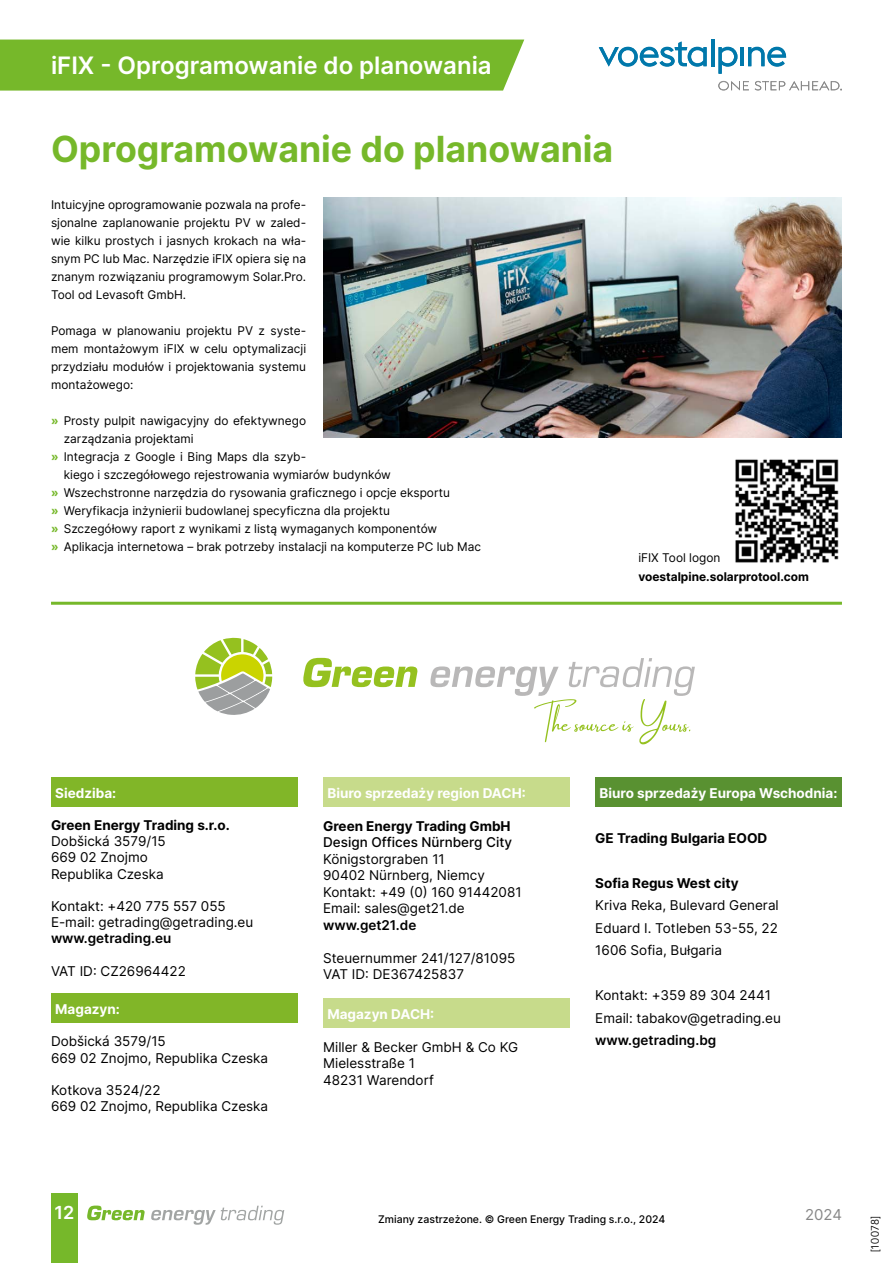
<style>
.page{position:relative;width:893px;height:1263px;background:#fff}
.page>*{position:absolute;margin:0;border:0;box-sizing:border-box;transform-origin:0 0}
.t1{font:700 36px "Inter";color:#76b82a}
.t2{font:600 24px "Inter";color:#fff}
.t3{font:600 18px "Inter";color:#fff}
.t4{font:15px "Inter";color:#878787}
.t5{font:13.5px/16.5px "Inter";color:#000}
.t6{font:700 13.5px "Inter";color:#000}
.t7{font:700 13.5px "Inter";color:#fff}
.t8{font:600 13.5px "Inter";color:#000}
.t9{font:500 13.5px "Inter";color:#000}
.t10{font:12px/18px "Inter";color:#000;text-align:justify}
.t11{font:700 12px "Inter";color:#000}
.t12{font:10.8px "Avenir";color:#000}
.t13{font:500 10.5px "Inter";color:#000}
.s1{font-weight:700;color:#76b82a}
</style>
<div class="page">
<div style="left:51px;top:1194px;width:27px;height:69px;background:#76b82a"></div>
<svg style="left:87px;top:1205px;width:58px;height:15px"></svg>
<svg style="left:151px;top:1206px;width:133px;height:19px"></svg>
<svg style="left:195px;top:638px;width:77px;height:77px"></svg>
<svg style="left:303px;top:658px;width:115px;height:29px"></svg>
<svg style="left:430px;top:658px;width:265px;height:86px"></svg>
<div style="left:0;top:40px;width:524px;height:51px;background:#76b82a"></div>
<svg style="left:599px;top:41px;width:108px;height:26px"></svg>
<hr style="left:711px;top:40px;width:3px;height:26px;background:#0078ab">
<svg style="left:718px;top:47px;width:19px;height:27px"></svg>
<hr style="left:740px;top:47px;width:4px;height:19px;background:#0078ab">
<svg style="left:748px;top:47px;width:38px;height:20px"></svg>
<svg style="left:718px;top:81px;width:31px;height:10px"></svg>
<svg style="left:755px;top:81px;width:87px;height:10px"></svg>
<hr style="left:51px;top:602px;width:791px;height:3px;background:#76b82a">
<img style="left:323px;top:198px;width:519px;height:240px">
<img style="left:735px;top:459px;width:104px;height:104px">
<div style="left:51px;top:777px;width:247px;height:30px;background:#81b628"></div>
<div style="left:51px;top:993px;width:247px;height:30px;background:#81b628"></div>
<div style="left:323px;top:777px;width:247px;height:30px;background:#c7db8b"></div>
<div style="left:323px;top:998px;width:247px;height:30px;background:#c7db8b"></div>
<div style="left:595px;top:777px;width:247px;height:30px;background:#599131"></div>
<h2 class="t2" style="left:51px;top:48px;width:442px">iFIX - Oprogramowanie do planowania</h2>
<h1 class="t1" style="left:51px;top:123px;width:564px">Oprogramowanie do planowania</h1>
<p class="t10" style="left:51px;top:195px;width:257px">Intuicyjne oprogramowanie pozwala na profe&shy;sjonalne zaplanowanie projektu PV w zaled&shy;wie kilku prostych i jasnych krokach na wła&shy;snym PC lub Mac. Narzędzie iFIX opiera się na znanym rozwiązaniu programowym Solar.Pro.<br>Tool od Levasoft GmbH.</p>
<p class="t10" style="left:51px;top:321px;width:257px">Pomaga w planowaniu projektu PV z syste&shy;mem montażowym iFIX w celu optymalizacji przydziału modułów i projektowania systemu montażowego:</p>
<p class="t10" style="left:51px;top:411px;width:257px"><span class="s1">»</span> Prosty pulpit nawigacyjny do efektywnego</p>
<p class="t10" style="left:64px;top:429px;width:131px">zarządzania projektami</p>
<p class="t10" style="left:51px;top:447px;width:257px"><span class="s1">»</span> Integracja z Google i Bing Maps dla szyb-</p>
<p class="t10" style="left:64px;top:465px;width:329px">kiego i szczegółowego rejestrowania wymiarów budynków</p>
<p class="t10" style="left:51px;top:483px;width:401px"><span class="s1">»</span> Wszechstronne narzędzia do rysowania graficznego i opcje eksportu</p>
<p class="t10" style="left:51px;top:501px;width:340px"><span class="s1">»</span> Weryfikacja inżynierii budowlanej specyficzna dla projektu</p>
<p class="t10" style="left:51px;top:519px;width:388px"><span class="s1">»</span> Szczegółowy raport z wynikami z listą wymaganych komponentów</p>
<p class="t10" style="left:51px;top:537px;width:432px"><span class="s1">»</span> Aplikacja internetowa – brak potrzeby instalacji na komputerze PC lub Mac</p>
<p class="t10" style="left:638px;top:548px;width:84px">iFIX Tool logon</p>
<p class="t11" style="left:638px;top:568px;width:172px">voestalpine.solarprotool.com</p>
<p class="t7" style="left:55px;top:783px;width:62px">Siedziba:</p>
<p class="t6" style="left:51px;top:815px;width:180px">Green Energy Trading s.r.o.</p>
<p class="t5" style="left:51px;top:833px;width:116px">Dobšická 3579/15<br>669 02 Znojmo<br>Republika Czeska</p>
<p class="t5" style="left:51px;top:898px;width:204px">Kontakt: +420 775 557 055<br>E-mail: getrading@getrading.eu</p>
<p class="t8" style="left:51px;top:929px;width:122px">www.getrading.eu</p>
<p class="t5" style="left:51px;top:962px;width:136px">VAT ID: CZ26964422</p>
<p class="t7" style="left:55px;top:999px;width:66px">Magazyn:</p>
<p class="t5" style="left:51px;top:1033px;width:219px">Dobšická 3579/15<br>669 02 Znojmo, Republika Czeska</p>
<p class="t5" style="left:51px;top:1081px;width:219px">Kotkova 3524/22<br>669 02 Znojmo, Republika Czeska</p>
<p class="t7" style="left:327px;top:783px;width:200px">Biuro sprzedaży region DACH:</p>
<p class="t6" style="left:323px;top:816px;width:189px">Green Energy Trading GmbH</p>
<p class="t9" style="left:323px;top:832px;width:190px">Design Offices Nürnberg City</p>
<p class="t5" style="left:323px;top:850px;width:200px">Königstorgraben 11<br>90402 Nürnberg, Niemcy<br>Kontakt: +49 (0) 160 91442081<br>Email: sales@get21.de</p>
<p class="t8" style="left:323px;top:915px;width:95px">www.get21.de</p>
<p class="t5" style="left:323px;top:949px;width:194px">Steuernummer 241/127/81095<br>VAT ID: DE367425837</p>
<p class="t7" style="left:327px;top:1004px;width:108px">Magazyn DACH:</p>
<p class="t5" style="left:323px;top:1038px;width:197px">Miller &amp; Becker GmbH &amp; Co KG<br>Mielesstraße 1<br>48231 Warendorf</p>
<p class="t7" style="left:600px;top:783px;width:239px">Biuro sprzedaży Europa Wschodnia:</p>
<p class="t6" style="left:595px;top:828px;width:174px">GE Trading Bulgaria EOOD</p>
<p class="t6" style="left:595px;top:873px;width:145px">Sofia Regus West city</p>
<p class="t5" style="left:595px;top:894px;width:185px;line-height:22.5px;text-align:justify">Kriva Reka, Bulevard General Eduard I. Totleben 53-55, 22<br>1606 Sofia, Bułgaria</p>
<p class="t5" style="left:595px;top:984px;width:187px;line-height:22.5px">Kontakt: +359 89 304 2441<br>Email: tabakov@getrading.eu</p>
<p class="t8" style="left:595px;top:1030px;width:122px">www.getrading.bg</p>
<h3 class="t3" style="left:54px;top:1199px;width:21px">12</h3>
<p class="t4" style="left:805px;top:1204px;width:38px">2024</p>
<p class="t13" style="left:378px;top:1211px;width:289px">Zmiany zastrzeżone. © Green Energy Trading s.r.o., 2024</p>
<p class="t12" style="left:869px;top:1252px;width:37px;rotate:-90deg">[10078]</p>
</div>
